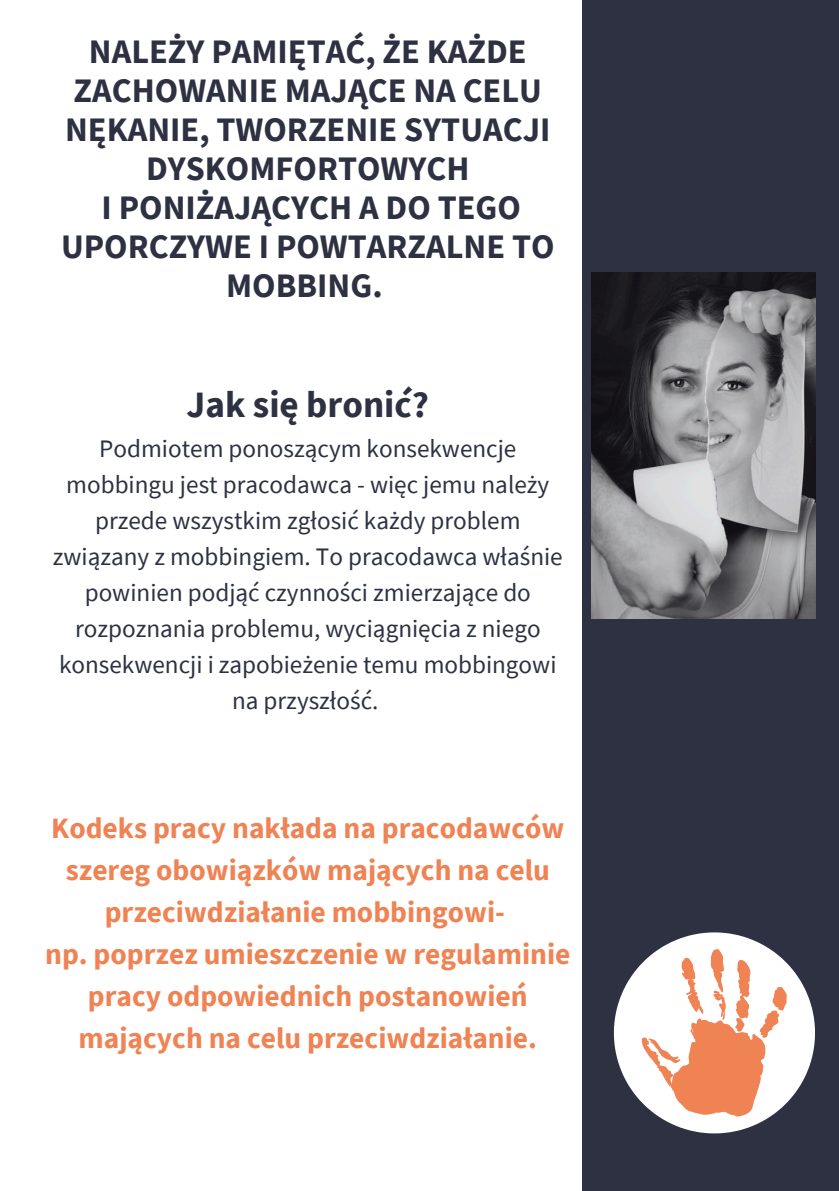
<style>
.page{position:relative;width:839px;height:1191px;background:#fff}
.page>*{position:absolute;margin:0;border:0;box-sizing:border-box;transform-origin:0 0}
.t1{font:700 37.2px "Source Sans Pro";color:#2d3142}
.t2{font:700 34.2px/39px "Source Sans Pro";color:#2d3142;text-align:center}
.t3{font:700 29.4px/42px "Source Sans Pro";color:#ef8354;text-align:center}
.t4{font:25.2px/36px "Source Sans Pro";color:#2d3142;text-align:center}
</style>
<div class="page">
<div style="left:583px;top:0;width:255px;height:1191px;background:#2d3142"></div>
<svg style="left:614px;top:932px;width:201px;height:201px"></svg>
<svg style="left:641px;top:949px;width:145px;height:167px;background:#f5ccba"></svg>
<img style="left:591px;top:272px;width:224px;height:347px">
<h2 class="t2" style="left:61px;top:31px;width:495px">NALEŻY PAMIĘTAĆ, ŻE KAŻDE<br>ZACHOWANIE MAJĄCE NA CELU<br>NĘKANIE, TWORZENIE SYTUACJI<br>DYSKOMFORTOWYCH<br>I PONIŻAJĄCYCH A DO TEGO<br>UPORCZYWE I POWTARZALNE TO<br>MOBBING.</h2>
<p class="t1" style="left:186px;top:380px;width:244px">Jak się bronić?</p>
<p class="t4" style="left:53px;top:430px;width:511px">Podmiotem ponoszącym konsekwencje mobbingu jest pracodawca - więc jemu należy przede wszystkim zgłosić każdy problem związany z mobbingiem. To pracodawca właśnie powinien podjąć czynności zmierzające do rozpoznania problemu, wyciągnięcia z niego konsekwencji i zapobieżenie temu mobbingowi na przyszłość.</p>
<p class="t3" style="left:45px;top:806px;width:527px">Kodeks pracy nakłada na pracodawców szereg obowiązków mających na celu przeciwdziałanie mobbingowi-<br>np. poprzez umieszczenie w regulaminie pracy odpowiednich postanowień mających na celu przeciwdziałanie.</p>
</div>
